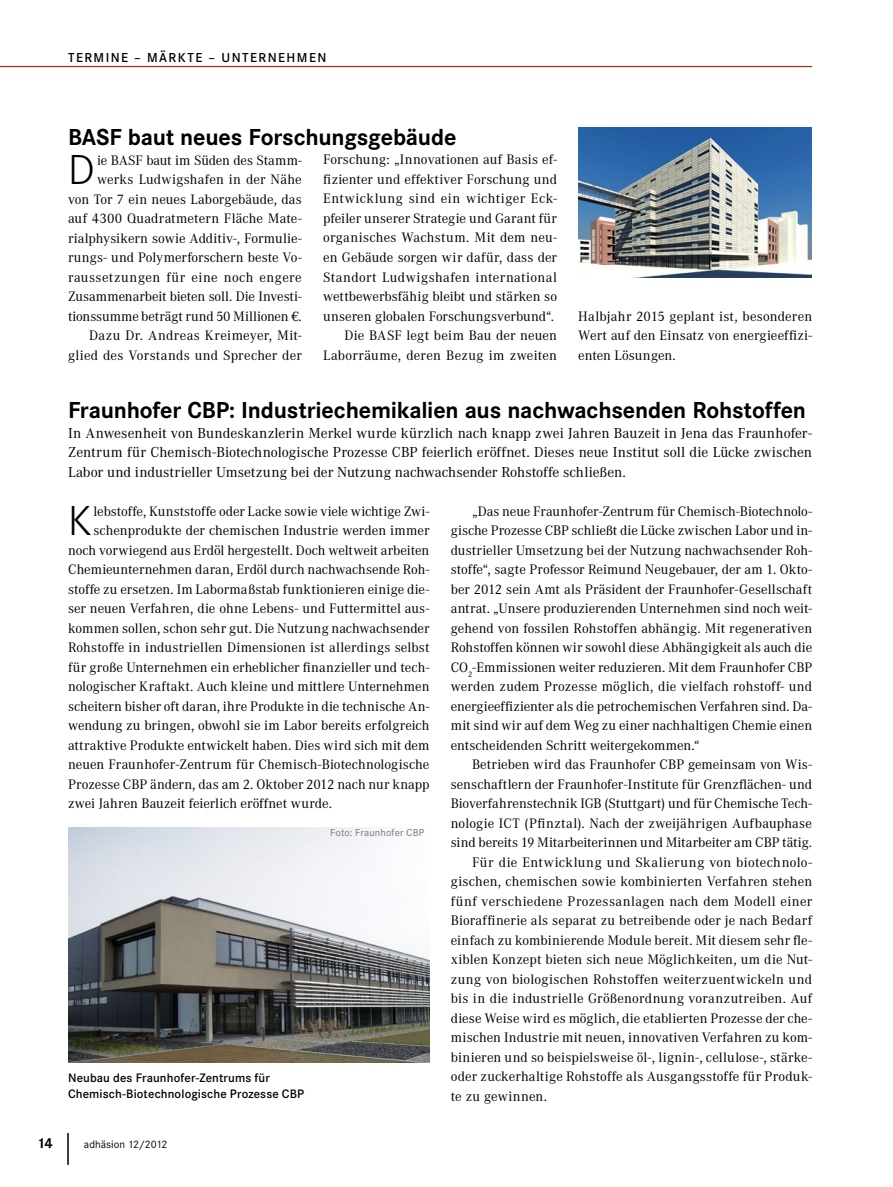
<style>
.page{position:relative;width:893px;height:1187px;background:#fff}
.page>*{position:absolute;margin:0;border:0;box-sizing:border-box;transform-origin:0 0}
.t1{font:300 43.5px "Corporate S";color:#000}
.t2{font:700 24px "Corporate S";letter-spacing:-.01em;color:#000}
.t3{font:15px/19.5px "Corporate A";letter-spacing:-.005em;color:#000;text-align:justify}
.t4{font:700 15px "Corporate S";color:#000}
.t5{font:14.25px/19.5px "Corporate A";letter-spacing:.01em;color:#000;text-align:right}
.t6{font:14.25px "Corporate A";letter-spacing:.03em;color:#000}
.t7{font:600 13.5px "Corporate S";letter-spacing:.105em;color:#000}
.t8{font:600 12.75px/16.5px "Corporate S";letter-spacing:.01em;color:#000}
.t9{font:11.25px "Corporate S";letter-spacing:.005em;color:#000}
.t10{font:500 10.5px "Corporate S";letter-spacing:.015em;color:#818181}
</style>
<div class="page">
<img style="left:578px;top:128px;width:234px;height:150px">
<img style="left:68px;top:827px;width:361px;height:234px">
<hr style="left:0;top:66px;width:812px;height:1px;background:#b52725">
<hr style="left:67px;top:1132px;width:2px;height:32px;background:#000">
<p class="t7" style="left:68px;top:50px;width:260px">TERMINE – MÄRKTE – UNTERNEHMEN</p>
<h2 class="t2" style="left:68px;top:123px;width:390px">BASF baut neues Forschungsgebäude</h2>
<h1 class="t1" style="left:68px;top:145px;width:28px">D</h1>
<p class="t5" style="left:68px;top:150px;width:235px">ie BASF baut im Süden des Stamm&shy;werks Ludwigshafen in der Nähe<br>von Tor 7 ein neues Laborgebäude, das auf 4300 Quadratmetern Fläche Mate&shy;rialphysikern sowie Additiv-, Formulie&shy;rungs- und Polymerforschern beste Vo&shy;raussetzungen für eine noch engere Zusammenarbeit bieten soll. Die Investi&shy;tionssumme beträgt rund 50 Millionen €.<br>Dazu Dr. Andreas Kreimeyer, Mit&shy;glied des Vorstands und Sprecher der</p>
<p class="t5" style="left:323px;top:150px;width:235px">Forschung: „Innovationen auf Basis ef&shy;fizienter und effektiver Forschung und Entwicklung sind ein wichtiger Eck&shy;pfeiler unserer Strategie und Garant für organisches Wachstum. Mit dem neu&shy;en Gebäude sorgen wir dafür, dass der Standort Ludwigshafen international wettbewerbsfähig bleibt und stärken so unseren globalen Forschungsverbund“.<br>Die BASF legt beim Bau der neuen Laborräume, deren Bezug im zweiten</p>
<p class="t5" style="left:578px;top:306px;width:235px;text-align:justify">Halbjahr 2015 geplant ist, besonderen Wert auf den Einsatz von energieeffizi&shy;enten Lösungen.</p>
<h2 class="t2" style="left:68px;top:396px;width:739px">Fraunhofer CBP: Industriechemikalien aus nachwachsenden Rohstoffen</h2>
<p class="t3" style="left:68px;top:423px;width:746px">In Anwesenheit von Bundeskanzlerin Merkel wurde kürzlich nach knapp zwei Jahren Bauzeit in Jena das Fraunhofer-Zentrum für Chemisch-Biotechnologische Prozesse CBP feierlich eröffnet. Dieses neue Institut soll die Lücke zwischen Labor und industrieller Umsetzung bei der Nutzung nachwachsender Rohstoffe schließen.</p>
<h1 class="t1" style="left:68px;top:496px;width:25px">K</h1>
<p class="t5" style="left:94px;top:501px;width:337px">lebstoffe, Kunststoffe oder Lacke sowie viele wichtige Zwi-</p>
<p class="t5" style="left:451px;top:501px;width:363px;text-align:justify;text-indent:21px">„Das neue Fraunhofer-Zentrum für Chemisch-Biotechnolo&shy;gische Prozesse CBP schließt die Lücke zwischen Labor und in&shy;dustrieller Umsetzung bei der Nutzung nachwachsender Roh&shy;stoffe“, sagte Professor Reimund Neugebauer, der am 1. Okto&shy;ber 2012 sein Amt als Präsident der Fraunhofer-Gesellschaft antrat. „Unsere produzierenden Unternehmen sind noch weit&shy;gehend von fossilen Rohstoffen abhängig. Mit regenerativen Rohstoffen können wir sowohl diese Abhängigkeit als auch die CO<sub>2</sub>-Emmissionen weiter reduzieren. Mit dem Fraunhofer CBP werden zudem Prozesse möglich, die vielfach rohstoff- und energieeffizienter als die petrochemischen Verfahren sind. Da&shy;mit sind wir auf dem Weg zu einer nachhaltigen Chemie einen entscheidenden Schritt weitergekommen.“</p>
<p class="t5" style="left:472px;top:755px;width:342px">Betrieben wird das Fraunhofer CBP gemeinsam von Wis-</p>
<p class="t5" style="left:451px;top:774px;width:363px">senschaftlern der Fraunhofer-Institute für Grenzflächen- und</p>
<p class="t5" style="left:451px;top:794px;width:363px">Bioverfahrenstechnik IGB (Stuttgart) und für Chemische Tech-</p>
<p class="t5" style="left:451px;top:813px;width:363px">nologie ICT (Pfinztal). Nach der zweijährigen Aufbauphase</p>
<p class="t5" style="left:451px;top:833px;width:363px">sind bereits 19 Mitarbeiterinnen und Mitarbeiter am CBP tätig.</p>
<p class="t6" style="left:472px;top:854px;width:342px">Für die Entwicklung und Skalierung von biotechnolo-</p>
<p class="t5" style="left:451px;top:872px;width:363px">gischen, chemischen sowie kombinierten Verfahren stehen</p>
<p class="t5" style="left:451px;top:891px;width:363px">fünf verschiedene Prozessanlagen nach dem Modell einer</p>
<p class="t5" style="left:451px;top:911px;width:363px">Bioraffinerie als separat zu betreibende oder je nach Bedarf</p>
<p class="t5" style="left:451px;top:930px;width:363px">einfach zu kombinierende Module bereit. Mit diesem sehr fle-</p>
<p class="t5" style="left:451px;top:950px;width:363px">xiblen Konzept bieten sich neue Möglichkeiten, um die Nut-</p>
<p class="t5" style="left:451px;top:969px;width:363px">zung von biologischen Rohstoffen weiterzuentwickeln und</p>
<p class="t5" style="left:451px;top:989px;width:363px">bis in die industrielle Größenordnung voranzutreiben. Auf</p>
<p class="t5" style="left:451px;top:1008px;width:363px">diese Weise wird es möglich, die etablierten Prozesse der che-</p>
<p class="t5" style="left:451px;top:1028px;width:363px">mischen Industrie mit neuen, innovativen Verfahren zu kom-</p>
<p class="t5" style="left:451px;top:1047px;width:363px">binieren und so beispielsweise öl-, lignin-, cellulose-, stärke-</p>
<p class="t5" style="left:451px;top:1067px;width:363px">oder zuckerhaltige Rohstoffe als Ausgangsstoffe für Produk-</p>
<p class="t5" style="left:451px;top:1086px;width:98px">te zu gewinnen.</p>
<p class="t5" style="left:94px;top:521px;width:337px">schenprodukte der chemischen Industrie werden immer</p>
<p class="t5" style="left:68px;top:540px;width:363px">noch vorwiegend aus Erdöl hergestellt. Doch weltweit arbeiten</p>
<p class="t5" style="left:68px;top:560px;width:363px">Chemieunternehmen daran, Erdöl durch nachwachsende Roh-</p>
<p class="t5" style="left:68px;top:579px;width:363px">stoffe zu ersetzen. Im Labormaßstab funktionieren einige die-</p>
<p class="t5" style="left:68px;top:599px;width:363px">ser neuen Verfahren, die ohne Lebens- und Futtermittel aus-</p>
<p class="t5" style="left:68px;top:618px;width:363px">kommen sollen, schon sehr gut. Die Nutzung nachwachsender</p>
<p class="t5" style="left:68px;top:638px;width:363px">Rohstoffe in industriellen Dimensionen ist allerdings selbst</p>
<p class="t5" style="left:68px;top:657px;width:363px">für große Unternehmen ein erheblicher finanzieller und tech-</p>
<p class="t5" style="left:68px;top:677px;width:363px">nologischer Kraftakt. Auch kleine und mittlere Unternehmen</p>
<p class="t5" style="left:68px;top:696px;width:363px">scheitern bisher oft daran, ihre Produkte in die technische An-</p>
<p class="t5" style="left:68px;top:716px;width:363px">wendung zu bringen, obwohl sie im Labor bereits erfolgreich</p>
<p class="t5" style="left:68px;top:735px;width:363px">attraktive Produkte entwickelt haben. Dies wird sich mit dem</p>
<p class="t5" style="left:68px;top:755px;width:363px">neuen Fraunhofer-Zentrum für Chemisch-Biotechnologische</p>
<p class="t5" style="left:68px;top:774px;width:363px">Prozesse CBP ändern, das am 2. Oktober 2012 nach nur knapp</p>
<p class="t5" style="left:68px;top:794px;width:265px">zwei Jahren Bauzeit feierlich eröffnet wurde.</p>
<p class="t10" style="left:330px;top:826px;width:96px">Foto: Fraunhofer CBP</p>
<p class="t8" style="left:68px;top:1069px;width:238px">Neubau des Fraunhofer-Zentrums für<br>Chemisch-Biotechnologische Prozesse CBP</p>
<p class="t4" style="left:37px;top:1133px;width:18px">14</p>
<p class="t9" style="left:84px;top:1137px;width:85px">adhäsion 12/2012</p>
</div>
